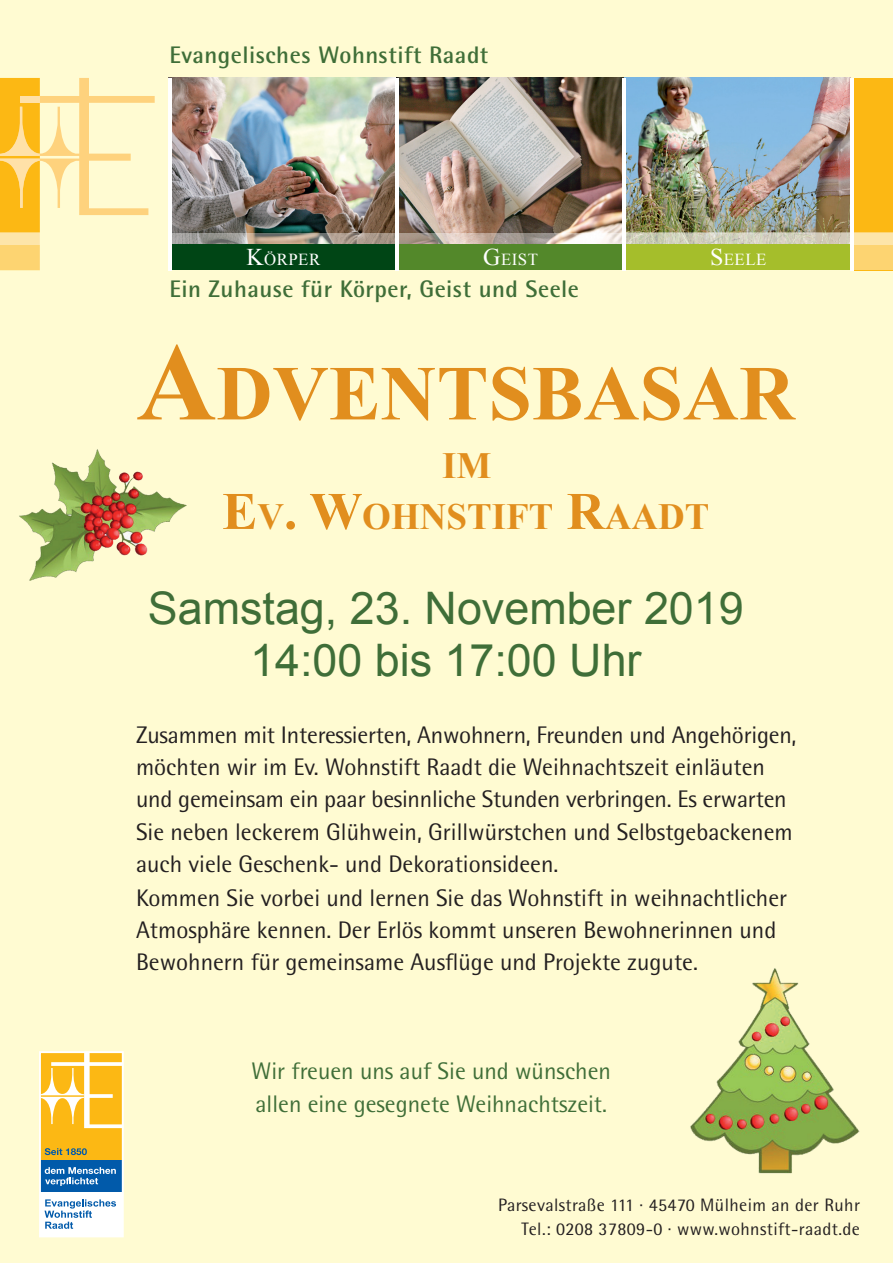
<style>
.page{position:relative;width:893px;height:1263px;background:#fffbd2}
.page>*{position:absolute;margin:0;border:0;box-sizing:border-box;transform-origin:0 0}
.t1{font:700 77.7px "Times New Roman";color:#e18e1e}
.t2{font:44.85px/52.5px "Arial";color:#3f6e38;text-align:center}
.t3{font:700 36.9px/51px "Times New Roman";color:#e18e1e;text-align:center}
.t4{font:24px/32.4px "Rotis Semi Sans Pro";color:#231f20}
.t5{font:24px/33px "Rotis Semi Sans Pro";color:#3f6e38}
.t6{font:700 24px "Rotis Semi Sans Pro";letter-spacing:.02em;color:#3f6e38}
.t7{font:18px/23.2px "Rotis Semi Sans Pro";letter-spacing:.02em;color:#231f20;text-align:right}
.t8{font:16.8px "Times New Roman";letter-spacing:.03em;color:#fff}
.s1{font-size:24px}
.s2{font-size:111px}
.s3{font-size:52.8px}
</style>
<div class="page">
<div style="left:853px;top:78px;width:40px;height:192px;background:#fcb814"></div>
<img style="left:626px;top:78px;width:224px;height:155px">
<svg style="left:853px;top:244px;width:40px;height:26px"></svg>
<img style="left:171px;top:78px;width:224px;height:155px">
<img style="left:399px;top:78px;width:224px;height:155px">
<svg style="left:171px;top:233px;width:722px;height:11px;background:#c2b9aa"></svg>
<div style="left:169px;top:244px;width:227px;height:26px;background:#004515"></div>
<div style="left:396px;top:244px;width:227px;height:26px;background:#53882a"></div>
<div style="left:623px;top:244px;width:228px;height:26px;background:#a5be2b"></div>
<hr style="left:168px;top:78px;width:3px;height:192px;background:#fff">
<hr style="left:395px;top:78px;width:4px;height:192px;background:#fff">
<hr style="left:623px;top:78px;width:3px;height:192px;background:#fff">
<div style="left:0;top:78px;width:40px;height:192px;background:#fcb814"></div>
<div style="left:0;top:233px;width:40px;height:37px;background:#fdd471"></div>
<div style="left:0;top:233px;width:40px;height:11px;background:#fde5a9"></div>
<svg style="left:0;top:78px;width:155px;height:137px"></svg>
<div style="left:20px;top:96px;width:20px;height:7px;background:#ffe1a8"></div>
<hr style="left:850px;top:78px;width:3px;height:192px;background:#fff">
<div style="left:40px;top:1052px;width:83px;height:184px;background:#fff"></div>
<svg style="left:44px;top:1199px;width:72px;height:30px"></svg>
<div style="left:40px;top:1052px;width:83px;height:108px;background:#fcb814"></div>
<div style="left:40px;top:1160px;width:83px;height:32px;background:#015aaa"></div>
<svg style="left:45px;top:1167px;width:71px;height:19px"></svg>
<svg style="left:45px;top:1148px;width:42px;height:7px"></svg>
<svg style="left:42px;top:1054px;width:79px;height:74px"></svg>
<div style="left:39px;top:1051px;width:85px;height:186px;border:2px solid #fff"></div>
<img style="left:19px;top:449px;width:168px;height:132px">
<img style="left:690px;top:968px;width:170px;height:206px">
<p class="t6" style="left:169px;top:40px;width:321px">Evangelisches Wohnstift Raadt</p>
<p class="t8" style="left:246px;top:248px;width:75px"><span class="s1">K</span>ÖRPER</p>
<p class="t8" style="left:483px;top:248px;width:56px"><span class="s1">G</span>EIST</p>
<p class="t8" style="left:710px;top:248px;width:58px"><span class="s1">S</span> EELE</p>
<p class="t6" style="left:169px;top:274px;width:411px">Ein Zuhause für Körper, Geist und Seele</p>
<h1 class="t1" style="left:136px;top:340px;width:660px"><span class="s2">A</span>DVENTSBASAR</h1>
<h3 class="t3" style="left:222px;top:439px;width:489px">IM<br><span class="s3">E</span>V<span class="s3">. W</span>OHNSTIFT <span class="s3">R</span>AADT</h3>
<h2 class="t2" style="left:148px;top:582px;width:597px">Samstag, 23. November 2019<br>14:00 bis 17:00 Uhr</h2>
<p class="t4" style="left:136px;top:719px;width:662px">Zusammen mit Interessierten, Anwohnern, Freunden und Angehörigen, möchten wir im Ev. Wohnstift Raadt die Weihnachtszeit einläuten und gemeinsam ein paar besinnliche Stunden verbringen. Es erwarten Sie neben leckerem Glühwein, Grillwürstchen und Selbstgebackenem auch viele Geschenk- und Dekorationsideen.<br>Kommen Sie vorbei und lernen Sie das Wohnstift in weihnachtlicher Atmosphäre kennen. Der Erlös kommt unseren Bewohnerinnen und Bewohnern für gemeinsame Ausflüge und Projekte zugute.</p>
<p class="t5" style="left:252px;top:1054px;width:361px">Wir freuen uns auf Sie und wünschen allen eine gesegnete Weihnachtszeit.</p>
<p class="t7" style="left:498px;top:1194px;width:363px">Parsevalstraße 111 · 45470 Mülheim an der Ruhr<br>Tel.: 0208 37809-0 · www.wohnstift-raadt.de</p>
</div>
